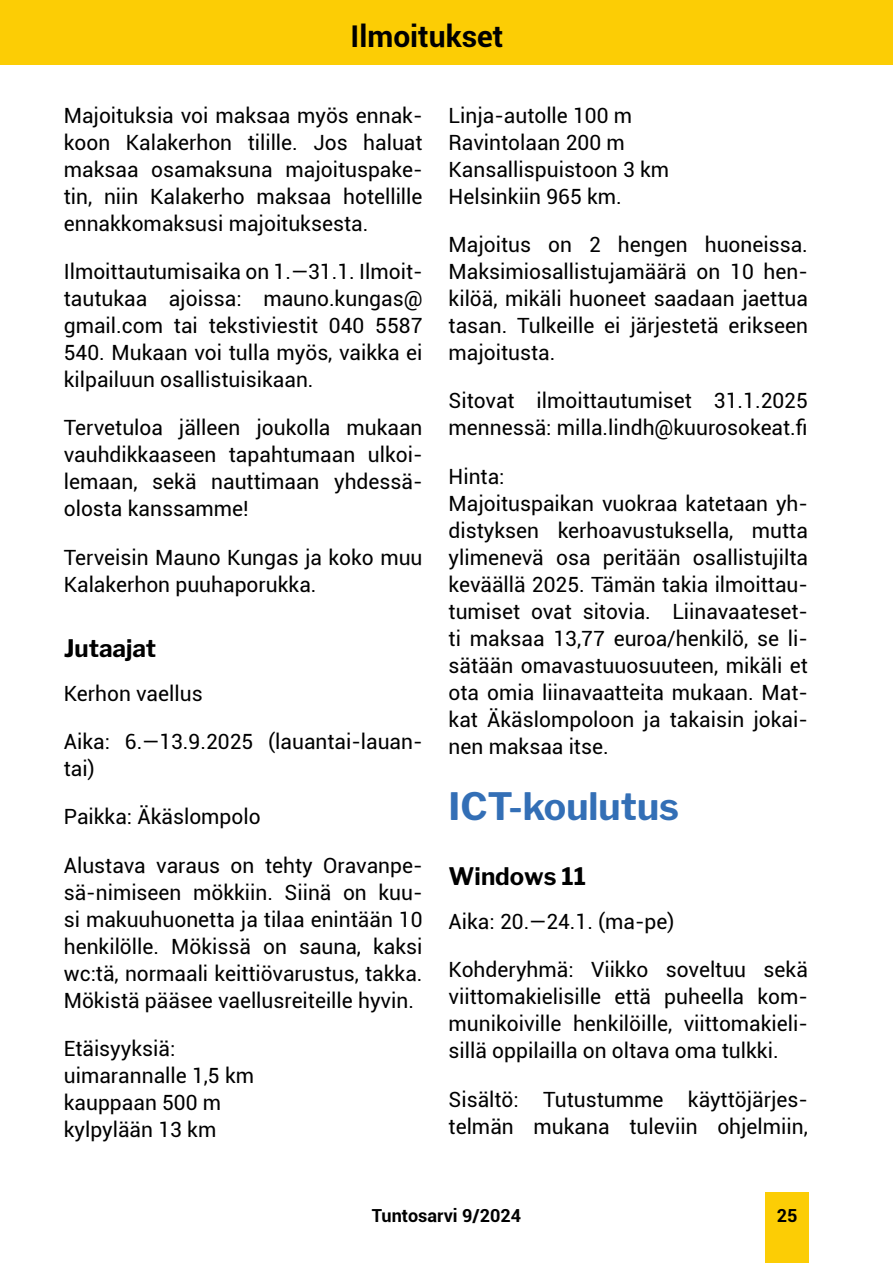
<style>
.page{position:relative;width:893px;height:1263px;background:#fff}
.page>*{position:absolute;margin:0;border:0;box-sizing:border-box;transform-origin:0 0}
.t1{font:700 37.5px "Libre Franklin";color:#336fb6}
.t2{font:700 30px "Roboto";color:#000}
.t3{font:700 24px "Libre Franklin";color:#000}
.t4{font:21px/27px "Roboto";color:#000}
.t5{font:700 18px "Roboto";color:#000}
</style>
<div class="page">
<div style="left:765px;top:1192px;width:44px;height:71px;background:#fccd05"></div>
<div style="left:0;top:0;width:893px;height:64px;background:#fccd05"></div>
<h2 class="t2" style="left:351px;top:15px;width:154px">Ilmoitukset</h2>
<p class="t4" style="left:64px;top:101px;width:360px;text-align:justify">Majoituksia voi maksaa myös ennak&shy;koon Kalakerhon tilille. Jos haluat maksaa osamaksuna majoituspake&shy;tin, niin Kalakerho maksaa hotellille ennakkomaksusi majoituksesta.</p>
<p class="t4" style="left:64px;top:257px;width:360px;text-align:justify">Ilmoittautumisaika on 1.—31.1. Ilmoit&shy;tautukaa ajoissa: mauno.kungas@ gmail.com tai tekstiviestit 040 5587<br>540. Mukaan voi tulla myös, vaikka ei kilpailuun osallistuisikaan.</p>
<p class="t4" style="left:64px;top:414px;width:360px;text-align:justify">Tervetuloa jälleen joukolla mukaan vauhdikkaaseen tapahtumaan ulkoi&shy;lemaan, sekä nauttimaan yhdessä&shy;olosta kanssamme!</p>
<p class="t4" style="left:64px;top:543px;width:360px">Terveisin Mauno Kungas ja koko muu<br>Kalakerhon puuhaporukka.</p>
<p class="t3" style="left:64px;top:634px;width:94px">Jutaajat</p>
<p class="t4" style="left:64px;top:679px;width:140px">Kerhon vaellus</p>
<p class="t4" style="left:64px;top:727px;width:360px">Aika: 6.—13.9.2025 (lauantai-lauan&shy;tai)</p>
<p class="t4" style="left:64px;top:803px;width:198px">Paikka: Äkäslompolo</p>
<p class="t4" style="left:64px;top:851px;width:360px;text-align:justify">Alustava varaus on tehty Oravanpe&shy;sä-nimiseen mökkiin. Siinä on kuu&shy;si makuuhuonetta ja tilaa enintään 10 henkilölle. Mökissä on sauna, kaksi wc:tä, normaali keittiövarustus, takka.<br>Mökistä pääsee vaellusreiteille hyvin.</p>
<p class="t4" style="left:64px;top:1034px;width:192px">Etäisyyksiä: uimarannalle 1,5 km kauppaan 500 m kylpylään 13 km</p>
<p class="t4" style="left:449px;top:101px;width:222px">Linja-autolle 100 m<br>Ravintolaan 200 m<br>Kansallispuistoon 3 km<br>Helsinkiin 965 km.</p>
<p class="t4" style="left:449px;top:230px;width:361px;text-align:justify">Majoitus on 2 hengen huoneissa.<br>Maksimiosallistujamäärä on 10 hen&shy;kilöä, mikäli huoneet saadaan jaettua tasan. Tulkeille ei järjestetä erikseen majoitusta.</p>
<p class="t4" style="left:449px;top:387px;width:361px">Sitovat ilmoittautumiset 31.1.2025 mennessä: milla.lindh@kuurosokeat.fi</p>
<p class="t4" style="left:449px;top:462px;width:361px">Hinta:<br>Majoituspaikan vuokraa katetaan yh&shy;distyksen kerhoavustuksella, mutta ylimenevä osa peritään osallistujilta keväällä 2025. Tämän takia ilmoittau&shy;tumiset ovat sitovia. Liinavaateset&shy;ti maksaa 13,77 euroa/henkilö, se li&shy;sätään omavastuuosuuteen, mikäli et ota omia liinavaatteita mukaan. Mat&shy;kat Äkäslompoloon ja takaisin jokai&shy;nen maksaa itse.</p>
<h1 class="t1" style="left:449px;top:784px;width:232px">ICT-koulutus</h1>
<p class="t3" style="left:449px;top:862px;width:139px">Windows 11</p>
<p class="t4" style="left:449px;top:907px;width:227px">Aika: 20.—24.1. (ma-pe)</p>
<p class="t4" style="left:449px;top:956px;width:361px;text-align:justify">Kohderyhmä: Viikko soveltuu sekä viittomakielisille että puheella kom&shy;munikoiville henkilöille, viittomakieli&shy;sillä oppilailla on oltava oma tulkki.</p>
<p class="t4" style="left:449px;top:1085px;width:361px">Sisältö: Tutustumme käyttöjärjes&shy;telmän mukana tuleviin ohjelmiin,</p>
<p class="t5" style="left:372px;top:1203px;width:151px">Tuntosarvi 9/2024</p>
<p class="t5" style="left:777px;top:1203px;width:22px">25</p>
</div>
